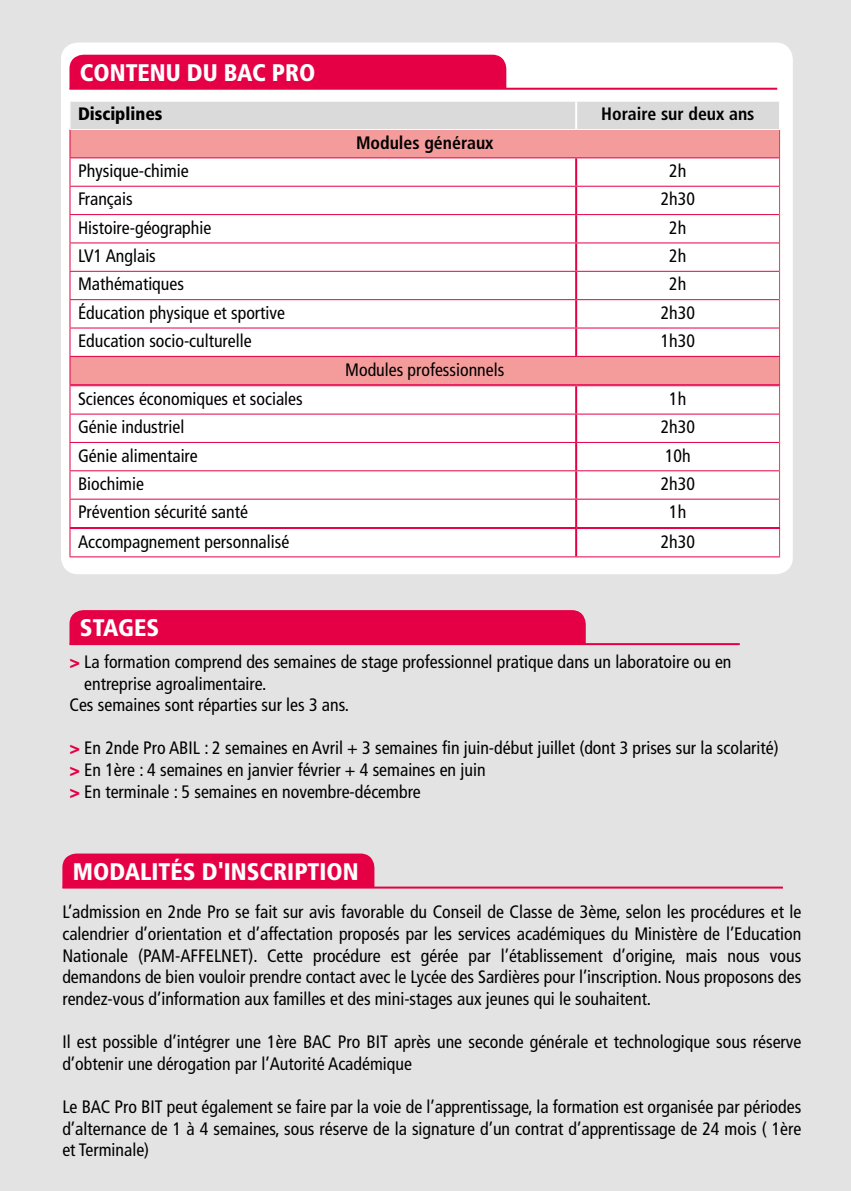
<style>
.page{position:relative;width:851px;height:1191px;background:#fff}
.page>*{position:absolute;margin:0;border:0;box-sizing:border-box;transform-origin:0 0}
.t1{font:900 condensed 24px "Frutiger LT Std";color:#fff}
.t2{font:condensed 18px/21.6px "Frutiger LT Std";color:#000}
.t3{font:700 condensed 18px "Frutiger LT Std";color:#000}
.t4{font:900 condensed 18px "Frutiger LT Std";color:#000}
.s1{font-weight:900;font-stretch:normal;color:#e50046}
</style>
<div class="page">
<div style="left:0;top:0;width:850px;height:1191px;background:#e3e3e3"></div>
<div style="left:69px;top:610px;width:516px;height:33px;background:#e50046"></div>
<hr style="left:69px;top:643px;width:670px;height:2px;background:#e50046">
<div style="left:62px;top:853px;width:312px;height:33px;background:#e50046"></div>
<hr style="left:62px;top:886px;width:720px;height:2px;background:#e50046">
<div style="left:61px;top:43px;width:731px;height:531px;background:#fff;border-radius:17px"></div>
<hr style="left:69px;top:556px;width:507px;height:1px;background:#e50046">
<hr style="left:576px;top:556px;width:204px;height:1px;background:#e50046">
<div style="left:69px;top:55px;width:437px;height:33px;background:#e50046"></div>
<hr style="left:69px;top:88px;width:708px;height:2px;background:#e50046">
<svg style="left:69px;top:101px;width:711px;height:455px"></svg>
<hr style="left:69px;top:129px;width:507px;height:1px;background:#fff">
<hr style="left:576px;top:129px;width:204px;height:1px;background:#fff">
<hr style="left:575px;top:102px;width:2px;height:27px;background:#fff">
<h1 class="t1" style="left:80px;top:58px;width:237px">CONTENU DU BAC PRO</h1>
<p class="t4" style="left:78px;top:103px;width:86px">Disciplines</p>
<p class="t3" style="left:601px;top:103px;width:155px">Horaire sur deux ans</p>
<p class="t3" style="left:356px;top:132px;width:139px">Modules généraux</p>
<p class="t2" style="left:78px;top:160px;width:112px">Physique-chimie</p>
<p class="t2" style="left:669px;top:160px;width:19px">2h</p>
<p class="t2" style="left:78px;top:188px;width:56px">Français</p>
<p class="t2" style="left:660px;top:188px;width:36px">2h30</p>
<p class="t2" style="left:78px;top:217px;width:135px">Histoire-géographie</p>
<p class="t2" style="left:669px;top:217px;width:19px">2h</p>
<p class="t2" style="left:78px;top:245px;width:79px">LV1 Anglais</p>
<p class="t2" style="left:669px;top:245px;width:19px">2h</p>
<p class="t2" style="left:78px;top:273px;width:107px">Mathématiques</p>
<p class="t2" style="left:669px;top:273px;width:19px">2h</p>
<p class="t2" style="left:78px;top:302px;width:208px">Éducation physique et sportive</p>
<p class="t2" style="left:660px;top:302px;width:36px">2h30</p>
<p class="t2" style="left:78px;top:330px;width:175px">Education socio-culturelle</p>
<p class="t2" style="left:660px;top:330px;width:36px">1h30</p>
<p class="t2" style="left:345px;top:359px;width:161px">Modules professionnels</p>
<p class="t2" style="left:78px;top:388px;width:226px">Sciences économiques et sociales</p>
<p class="t2" style="left:669px;top:388px;width:19px">1h</p>
<p class="t2" style="left:78px;top:416px;width:108px">Génie industriel</p>
<p class="t2" style="left:660px;top:416px;width:36px">2h30</p>
<p class="t2" style="left:78px;top:445px;width:121px">Génie alimentaire</p>
<p class="t2" style="left:665px;top:445px;width:27px">10h</p>
<p class="t2" style="left:78px;top:473px;width:68px">Biochimie</p>
<p class="t2" style="left:660px;top:473px;width:36px">2h30</p>
<p class="t2" style="left:78px;top:501px;width:171px">Prévention sécurité santé</p>
<p class="t2" style="left:669px;top:501px;width:19px">1h</p>
<p class="t2" style="left:78px;top:531px;width:213px">Accompagnement personnalisé</p>
<p class="t2" style="left:660px;top:531px;width:36px">2h30</p>
<h1 class="t1" style="left:80px;top:613px;width:81px">STAGES</h1>
<p class="t2" style="left:69px;top:651px;width:663px"><span class="s1">&gt;</span> La formation comprend des semaines de stage professionnel pratique dans un laboratoire ou en</p>
<p class="t2" style="left:84px;top:672px;width:184px">entreprise agroalimentaire.</p>
<p class="t2" style="left:69px;top:694px;width:281px">Ces semaines sont réparties sur les 3 ans.</p>
<p class="t2" style="left:69px;top:737px;width:710px"><span class="s1">&gt;</span> En 2nde Pro ABIL : 2 semaines en Avril + 3 semaines fin juin-début juillet (dont 3 prises sur la scolarité) <span class="s1">&gt;</span> En 1ère : 4 semaines en janvier février + 4 semaines en juin<br><span class="s1">&gt;</span> En terminale : 5 semaines en novembre-décembre</p>
<h1 class="t1" style="left:73px;top:857px;width:287px">MODALITÉS D'INSCRIPTION</h1>
<p class="t2" style="left:62px;top:901px;width:740px;text-align:justify">L’admission en 2nde Pro se fait sur avis favorable du Conseil de Classe de 3ème, selon les procédures et le calendrier d’orientation et d’affectation proposés par les services académiques du Ministère de l’Education Nationale (PAM-AFFELNET). Cette procédure est gérée par l’établissement d’origine, mais nous vous demandons de bien vouloir prendre contact avec le Lycée des Sardières pour l’inscription. Nous proposons des rendez-vous d’information aux familles et des mini-stages aux jeunes qui le souhaitent.</p>
<p class="t2" style="left:62px;top:1031px;width:740px">Il est possible d’intégrer une 1ère BAC Pro BIT après une seconde générale et technologique sous réserve d’obtenir une dérogation par l’Autorité Académique</p>
<p class="t2" style="left:62px;top:1096px;width:740px;text-align:justify">Le BAC Pro BIT peut également se faire par la voie de l’apprentissage, la formation est organisée par périodes d’alternance de 1 à 4 semaines, sous réserve de la signature d’un contrat d’apprentissage de 24 mois ( 1ère et Terminale)</p>
</div>
